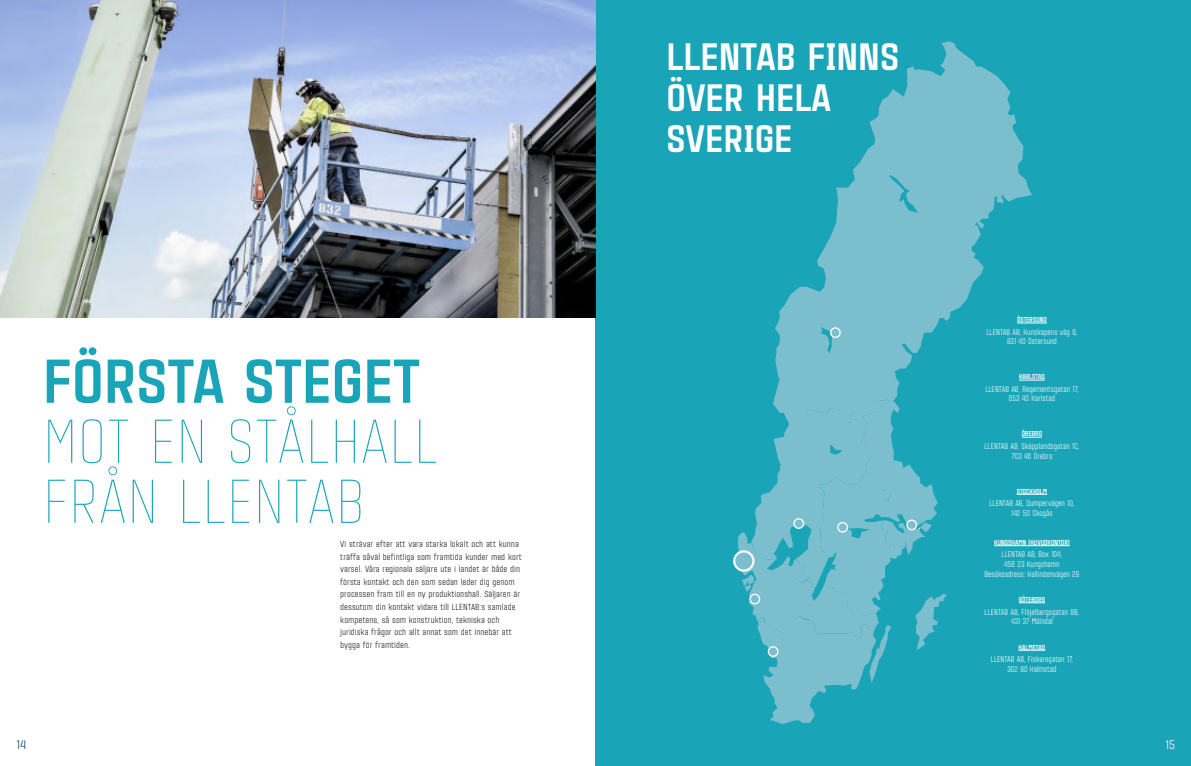
<style>
.page{position:relative;width:1191px;height:766px;background:#fff}
.page>*{position:absolute;margin:0;border:0;box-sizing:border-box;transform-origin:0 0}
.t1{font:100 60px/60px "Citadina";color:#1aa4b7}
.LL_PEREX_02{font:900 37px "Citadina";color:#fff}
.t2{font:12px "Citadina";color:#004071}
.t3{font:12px "Citadina";color:#fff}
.t4{font:8.5px/12.6px "Citadina";color:#231f20}
.t5{font:8px/9.6px "Citadina";color:#fff;text-align:center;scale:.9 1}
.Title_Country{font:900 7px "Citadina";color:#fff;scale:.91 1}
.s1{font-weight:900}
</style>
<div class="page">
<div style="left:595px;top:0;width:596px;height:765px;background:#1aa4b7"></div>
<img style="left:0;top:0;width:595px;height:317px">
<hr style="left:1017px;top:323px;width:30px;height:1px;background:#fff">
<svg style="left:1032px;top:380px;width:13px;height:1px"></svg>
<svg style="left:1022px;top:437px;width:20px;height:1px"></svg>
<hr style="left:1016px;top:494px;width:31px;height:1px;background:#fff">
<hr style="left:994px;top:545px;width:75px;height:1px;background:#fff">
<svg style="left:1018px;top:602px;width:27px;height:1px"></svg>
<svg style="left:1018px;top:650px;width:27px;height:1px"></svg>
<svg style="left:775px;top:41px;width:257px;height:340px;fill:#7bbecd"></svg>
<svg style="left:830px;top:327px;width:10px;height:11px"></svg>
<svg style="left:733px;top:378px;width:214px;height:346px"></svg>
<p class="t1" style="left:43px;top:348px;width:397px"><span class="s1">FÖRSTA STEGET<br></span>MOT EN STÅLHALL<br>FRÅN LLENTAB</p>
<p class="t4" style="left:340px;top:537px;width:183px">Vi strävar efter att vara starka lokalt och att kunna träffa såväl befintliga som framtida kunder med kort varsel. Våra regionala säljare ute i landet är både din första kontakt och den som sedan leder dig genom processen fram till en ny produktionshall. Säljaren är dessutom din kontakt vidare till LLENTAB:s samlade kompetens, så som konstruktion, tekniska och juridiska frågor och allt annat som det innebär att bygga för framtiden.</p>
<p class="LL_PEREX_02" style="left:666px;top:29px;width:234px">LLENTAB FINNS</p>
<p class="LL_PEREX_02" style="left:666px;top:70px;width:166px">ÖVER HELA</p>
<p class="LL_PEREX_02" style="left:666px;top:111px;width:128px">SVERIGE</p>
<p class="Title_Country" style="left:1017px;top:314px;width:34px">ÖSTERSUND</p>
<p class="t5" style="left:986px;top:326px;width:102px">LLENTAB AB, Kunskapens väg 6,<br>831 40 Östersund</p>
<p class="Title_Country" style="left:1019px;top:371px;width:30px">KARLSTAD</p>
<p class="t5" style="left:985px;top:383px;width:105px">LLENTAB AB, Regementsgatan 17,<br>653 40 Karlstad</p>
<p class="Title_Country" style="left:1022px;top:428px;width:24px">ÖREBRO</p>
<p class="t5" style="left:984px;top:440px;width:107px">LLENTAB AB, Skäpplandsgatan 1C,<br>703 46 Örebro</p>
<p class="Title_Country" style="left:1016px;top:485px;width:35px">STOCKHOLM</p>
<p class="t5" style="left:989px;top:497px;width:96px">LLENTAB AB, Dumpervägen 10,<br>142 50 Skogås</p>
<p class="Title_Country" style="left:994px;top:537px;width:84px">KUNGSHAMN (HUVUDKONTOR)</p>
<p class="t5" style="left:984px;top:549px;width:107px">LLENTAB AB, Box 104,<br>456 23 Kungshamn<br>Besöksadress: Hallindenvägen 29</p>
<p class="Title_Country" style="left:1018px;top:594px;width:30px">GÖTEBORG</p>
<p class="t5" style="left:984px;top:606px;width:107px">LLENTAB AB, Flöjelbergsgatan 8B,<br>431 37 Mölndal</p>
<p class="Title_Country" style="left:1018px;top:641px;width:31px">HALMSTAD</p>
<p class="t5" style="left:991px;top:653px;width:93px">LLENTAB AB, Fiskaregatan 17,<br>302 90 Halmstad</p>
<h3 class="t2" style="left:17px;top:736px;width:11px">14</h3>
<h3 class="t3" style="left:1165px;top:736px;width:11px">15</h3>
</div>
